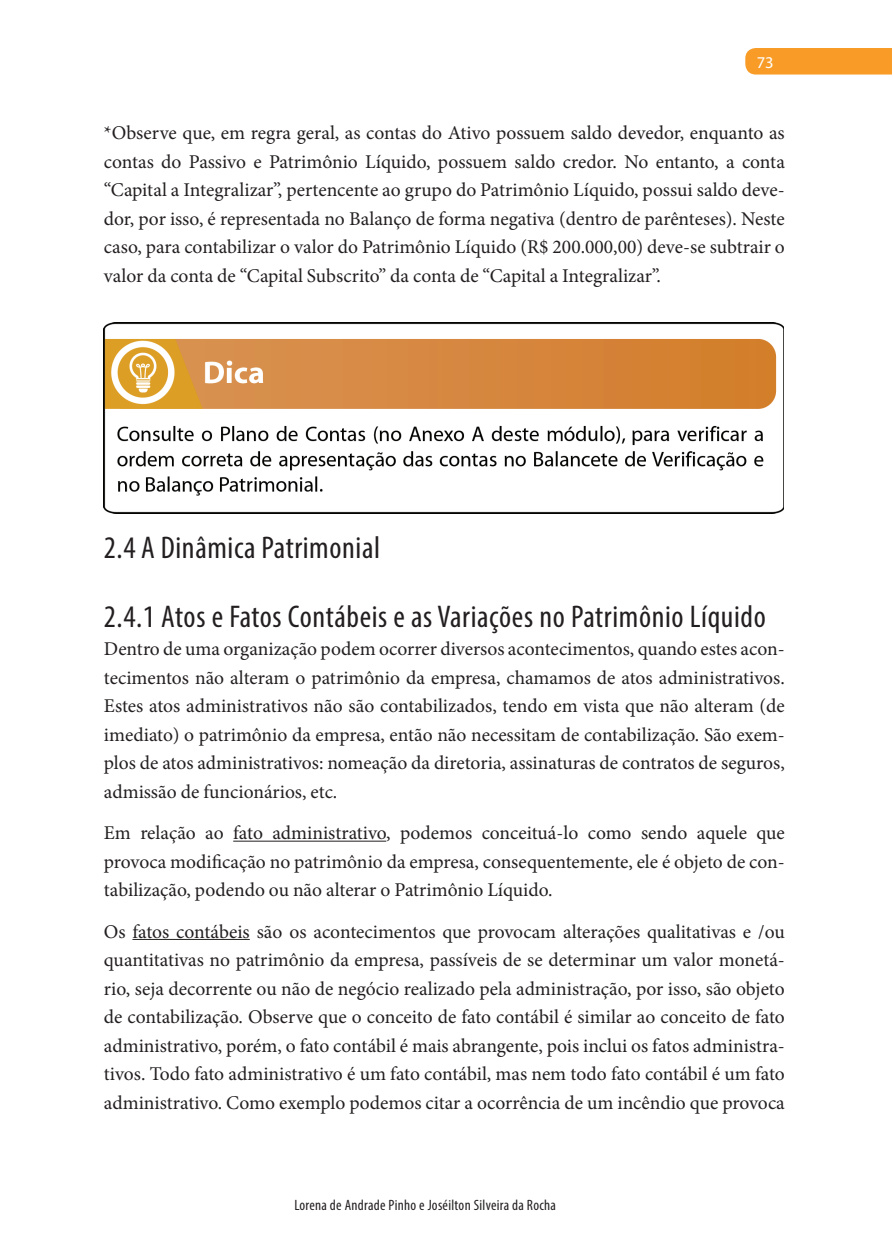
<style>
.page{position:relative;width:893px;height:1258px;background:#fff}
.page>*{position:absolute;margin:0;border:0;box-sizing:border-box;transform-origin:0 0}
.t1{font:condensed 31.5px/69px "Myriad Pro";letter-spacing:.02em;color:#231f20}
.t2{font:19.5px/28.5px "Minion Pro";color:#231f20;text-align:justify}
.t3{font:16.5px "Myriad Pro";color:#fff}
.t4{font:condensed 15px "Myriad Pro";letter-spacing:.02em;color:#231f20}
</style>
<div class="page">
<div style="left:745px;top:48px;width:145px;height:27px;background:#f89c27"></div>
<hr style="left:233px;top:841px;width:153px;height:1px;background:#231f20">
<hr style="left:132px;top:939px;width:118px;height:1px;background:#231f20">
<img style="left:104px;top:323px;width:679px;height:190px">
<p class="t3" style="left:756px;top:52px;width:18px">73</p>
<p class="t2" style="left:104px;top:119px;width:682px">*Observe que, em regra geral, as contas do Ativo possuem saldo devedor, enquanto as contas do Passivo e Patrimônio Líquido, possuem saldo credor. No entanto, a conta “Capital a Integralizar”, pertencente ao grupo do Patrimônio Líquido, possui saldo deve&shy;dor, por isso, é representada no Balanço de forma negativa (dentro de parênteses). Neste caso, para contabilizar o valor do Patrimônio Líquido (R$ 200.000,00) deve-se subtrair o valor da conta de “Capital Subscrito” da conta de “Capital a Integralizar”.</p>
<h1 class="t1" style="left:104px;top:513px;width:663px">2.4 A Dinâmica Patrimonial<br>2.4.1 Atos e Fatos Contábeis e as Variações no Patrimônio Líquido</h1>
<p class="t2" style="left:104px;top:635px;width:682px">Dentro de uma organização podem ocorrer diversos acontecimentos, quando estes acon&shy;tecimentos não alteram o patrimônio da empresa, chamamos de atos administrativos.<br>Estes atos administrativos não são contabilizados, tendo em vista que não alteram (de imediato) o patrimônio da empresa, então não necessitam de contabilização. São exem&shy;plos de atos administrativos: nomeação da diretoria, assinaturas de contratos de seguros, admissão de funcionários, etc.</p>
<p class="t2" style="left:104px;top:819px;width:682px">Em relação ao fato administrativo, podemos conceituá-lo como sendo aquele que provoca modificação no patrimônio da empresa, consequentemente, ele é objeto de con&shy;tabilização, podendo ou não alterar o Patrimônio Líquido.</p>
<p class="t2" style="left:104px;top:917px;width:682px">Os fatos contábeis são os acontecimentos que provocam alterações qualitativas e /ou quantitativas no patrimônio da empresa, passíveis de se determinar um valor monetá&shy;rio, seja decorrente ou não de negócio realizado pela administração, por isso, são objeto de contabilização. Observe que o conceito de fato contábil é similar ao conceito de fato administrativo, porém, o fato contábil é mais abrangente, pois inclui os fatos administra&shy;tivos. Todo fato administrativo é um fato contábil, mas nem todo fato contábil é um fato administrativo. Como exemplo podemos citar a ocorrência de um incêndio que provoca</p>
<p class="t4" style="left:294px;top:1196px;width:263px">Lorena de Andrade Pinho e Joséilton Silveira da Rocha</p>
</div>
